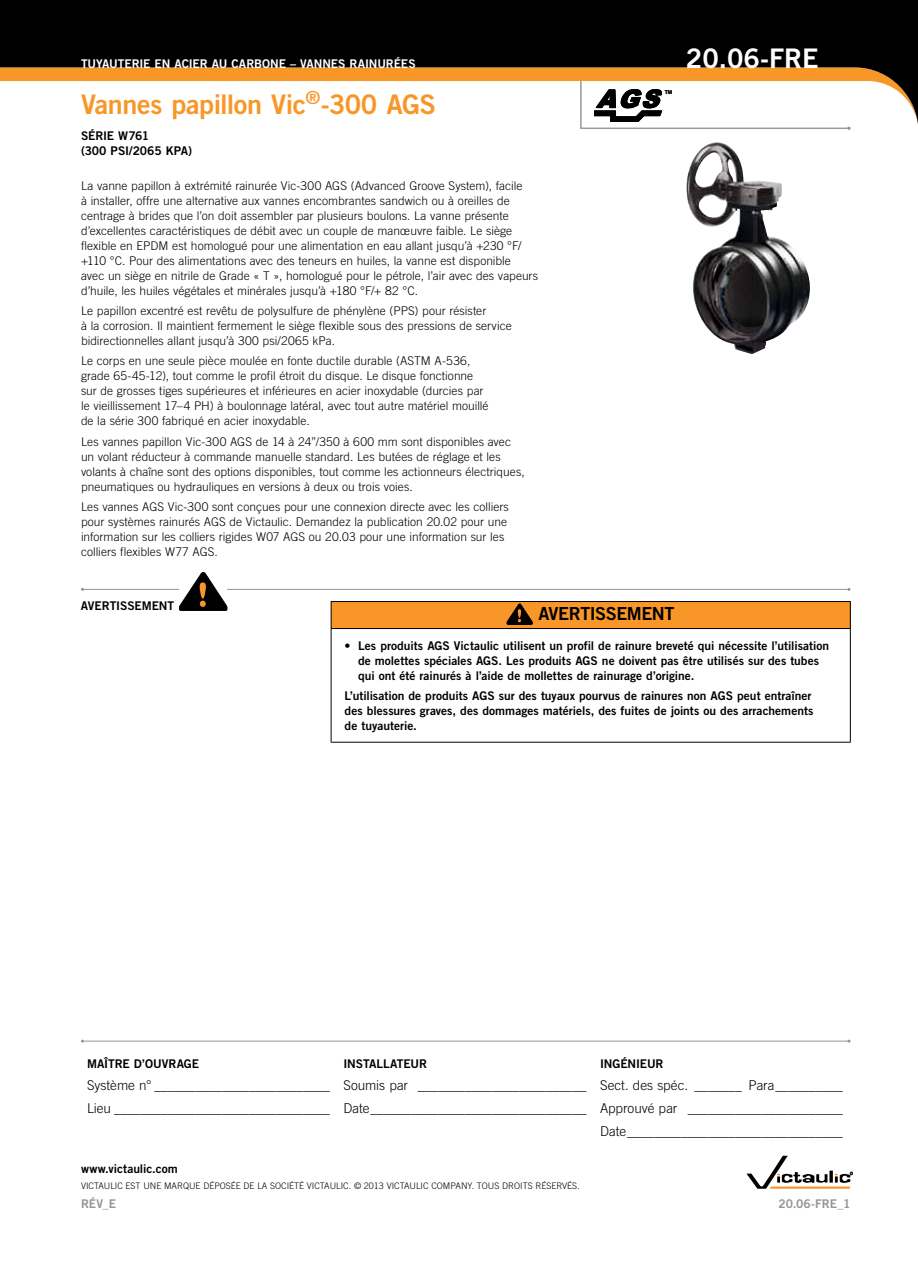
<style>
.page{position:relative;width:918px;height:1263px;background:#fff}
.page>*{position:absolute;margin:0;border:0;box-sizing:border-box;transform-origin:0 0}
.t1{font:27px "Trade Gothic LT Std Bd 2";letter-spacing:-.02em;color:#f89728}
.t2{font:27px "Trade Gothic LT Std Bd 2";color:#fff}
.t3{font:18px "Trade Gothic LT Std Bd 2";letter-spacing:-.03em;color:#000}
.t4{font:300 13.5px/22.6px "Trade Gothic LT Std";color:#000;text-align:right}
.t5{font:300 12px/15px "Trade Gothic LT Std";letter-spacing:.005em;color:#000}
.t6{font:12px/15px "Trade Gothic LT Std Bd 2";color:#000}
.t7{font:12px "Trade Gothic LT Std Bd 2";letter-spacing:-.01em;color:#fff}
.t8{font:12px "Trade Gothic LT Std Bd 2";letter-spacing:-.005em;color:#939598}
.t9{font:300 9px "Trade Gothic LT Std";color:#000}
.t10{font:700 5.25px "Helvetica";color:#000}
</style>
<div class="page">
<hr style="left:82px;top:589px;width:767px;height:1px;background:#939598">
<div style="left:331px;top:601px;width:519px;height:27px;background:#f89728"></div>
<hr style="left:331px;top:601px;width:520px;height:1px;background:#000">
<svg style="left:331px;top:602px;width:1px;height:26px"></svg>
<svg style="left:850px;top:602px;width:1px;height:26px"></svg>
<hr style="left:331px;top:628px;width:520px;height:1px;background:#000">
<hr style="left:331px;top:629px;width:1px;height:113px;background:#000">
<hr style="left:850px;top:629px;width:1px;height:113px;background:#000">
<hr style="left:331px;top:742px;width:520px;height:1px;background:#000">
<svg style="left:507px;top:604px;width:25px;height:20px"></svg>
<svg style="left:0;top:0;width:918px;height:129px;fill:#000"></svg>
<svg style="left:747px;top:1156px;width:106px;height:33px"></svg>
<hr style="left:82px;top:1041px;width:767px;height:1px;background:#939598">
<img style="left:686px;top:142px;width:124px;height:212px">
<svg style="left:580px;top:80px;width:270px;height:50px"></svg>
<svg style="left:179px;top:572px;width:48px;height:39px"></svg>
<p class="t7" style="left:81px;top:56px;width:336px">TUYAUTERIE EN ACIER AU CARBONE – VANNES RAINURÉES</p>
<h1 class="t2" style="left:686px;top:42px;width:134px">20.06-FRE</h1>
<h1 class="t1" style="left:81px;top:88px;width:357px">Vannes papillon Vic<sup>®</sup>-300 AGS</h1>
<p class="t6" style="left:81px;top:128px;width:113px">SÉRIE W761<br>(300 PSI/2065 KPA)</p>
<p class="t5" style="left:81px;top:178px;width:459px">La vanne papillon à extrémité rainurée Vic-300 AGS (Advanced Groove System), facile<br>à installer, offre une alternative aux vannes encombrantes sandwich ou à oreilles de centrage à brides que l’on doit assembler par plusieurs boulons. La vanne présente d’excellentes caractéristiques de débit avec un couple de manœuvre faible. Le siège flexible en EPDM est homologué pour une alimentation en eau allant jusqu’à +230 °F/ +110 °C. Pour des alimentations avec des teneurs en huiles, la vanne est disponible<br>avec un siège en nitrile de Grade « T », homologué pour le pétrole, l’air avec des vapeurs d’huile, les huiles végétales et minérales jusqu’à +180 °F/+ 82 °C.</p>
<p class="t5" style="left:81px;top:303px;width:432px">Le papillon excentré est revêtu de polysulfure de phénylène (PPS) pour résister<br>à la corrosion. Il maintient fermement le siège flexible sous des pressions de service bidirectionnelles allant jusqu’à 300 psi/2065 kPa.</p>
<p class="t5" style="left:81px;top:353px;width:409px">Le corps en une seule pièce moulée en fonte ductile durable (ASTM A-536, grade 65-45-12), tout comme le profil étroit du disque. Le disque fonctionne sur de grosses tiges supérieures et inférieures en acier inoxydable (durcies par le vieillissement 17–4 PH) à boulonnage latéral, avec tout autre matériel mouillé de la série 300 fabriqué en acier inoxydable.</p>
<p class="t5" style="left:81px;top:434px;width:445px">Les vannes papillon Vic-300 AGS de 14 à 24”/350 à 600 mm sont disponibles avec un volant réducteur à commande manuelle standard. Les butées de réglage et les volants à chaîne sont des options disponibles, tout comme les actionneurs électriques, pneumatiques ou hydrauliques en versions à deux ou trois voies.</p>
<p class="t5" style="left:81px;top:499px;width:429px">Les vannes AGS Vic-300 sont conçues pour une connexion directe avec les colliers pour systèmes rainurés AGS de Victaulic. Demandez la publication 20.02 pour une information sur les colliers rigides W07 AGS ou 20.03 pour une information sur les colliers flexibles W77 AGS.</p>
<p class="t10" style="left:665px;top:89px;width:9px">TM</p>
<p class="t6" style="left:81px;top:598px;width:95px">AVERTISSEMENT</p>
<h2 class="t3" style="left:538px;top:602px;width:138px">AVERTISSEMENT</h2>
<p class="t6" style="left:358px;top:637px;width:473px;text-indent:-14px">• Les produits AGS Victaulic utilisent un profil de rainure breveté qui nécessite l’utilisation de molettes spéciales AGS. Les produits AGS ne doivent pas être utilisés sur des tubes qui ont été rainurés à l’aide de mollettes de rainurage d’origine.</p>
<p class="t6" style="left:345px;top:688px;width:470px">L’utilisation de produits AGS sur des tuyaux pourvus de rainures non AGS peut entraîner des blessures graves, des dommages matériels, des fuites de joints ou des arrachements de tuyauterie.</p>
<p class="t6" style="left:87px;top:1056px;width:114px">MAÎTRE D’OUVRAGE</p>
<p class="t6" style="left:344px;top:1056px;width:85px">INSTALLATEUR</p>
<p class="t6" style="left:600px;top:1056px;width:65px">INGÉNIEUR</p>
<p class="t4" style="left:87px;top:1074px;width:758px">Système n° __________________________ Soumis par _________________________ Sect. des spéc. _______ Para__________<br>Lieu ________________________________ Date________________________________ Approuvé par _______________________<br>Date________________________________</p>
<p class="t6" style="left:81px;top:1161px;width:98px">www.victaulic.com</p>
<p class="t9" style="left:81px;top:1181px;width:500px">VICTAULIC EST UNE MARQUE DÉPOSÉE DE LA SOCIÉTÉ VICTAULIC. © 2013 VICTAULIC COMPANY. TOUS DROITS RÉSERVÉS.</p>
<p class="t8" style="left:81px;top:1197px;width:37px">RÉV_E</p>
<p class="t8" style="left:779px;top:1197px;width:73px">20.06-FRE_1</p>
</div>
